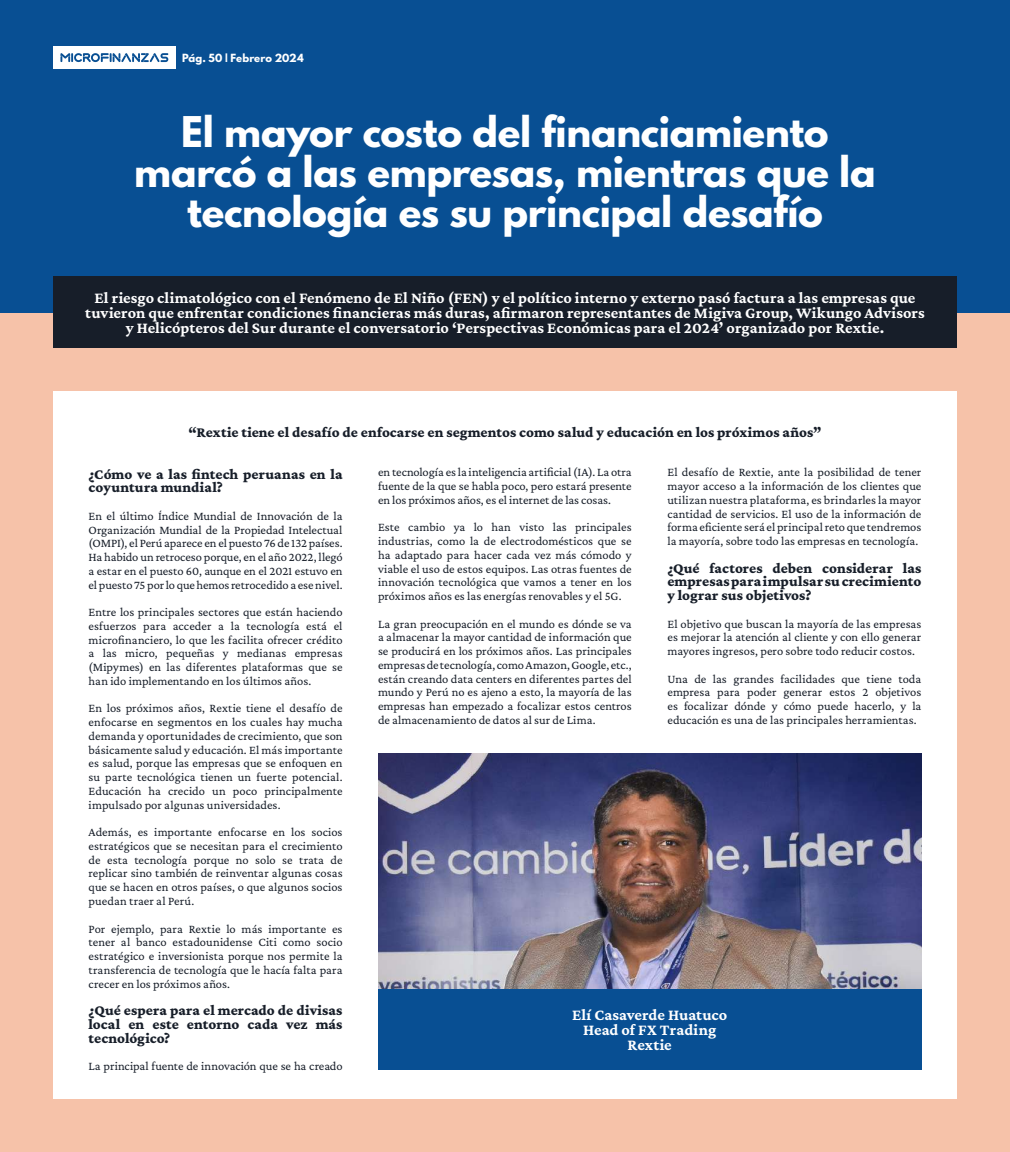
<style>
.page{position:relative;width:1010px;height:1152px;background:#f6c2a9}
.page>*{position:absolute;margin:0;border:0;box-sizing:border-box;transform-origin:0 0}
.t1{font:700 37.5px/40px "League Spartan";letter-spacing:-.01em;color:#fff;text-align:center}
.t2{font:700 16.25px/15px "Crimson Pro";letter-spacing:.005em;color:#fff;text-align:center}
.t3{font:800 15px/13.8px "Crimson Pro";letter-spacing:.005em;color:#171e29;text-align:justify}
.t4{font:12.5px/13.8px "Crimson Pro";color:#171e29;text-align:justify}
.t5{font:700 10px "League Spartan";letter-spacing:.005em;color:#fff}
</style>
<div class="page">
<div style="left:0;top:0;width:1010px;height:312px;background:#084f93"></div>
<div style="left:53px;top:276px;width:904px;height:72px;background:#171e29"></div>
<div style="left:53px;top:391px;width:904px;height:707px;background:#fff"></div>
<div style="left:378px;top:988px;width:543px;height:82px;background:#084f93"></div>
<img style="left:378px;top:753px;width:543px;height:235px">
<div style="left:53px;top:46px;width:123px;height:23px;background:#fff"></div>
<svg style="left:60px;top:53px;width:108px;height:9px"></svg>
<p class="t5" style="left:182px;top:50px;width:123px">Pág. 50 | Febrero 2024</p>
<h1 class="t1" style="left:134px;top:111px;width:743px">El mayor costo del financiamiento marcó a las empresas, mientras que la tecnología es su principal desafío</h1>
<p class="t2" style="left:85px;top:290px;width:841px">El riesgo climatológico con el Fenómeno de El Niño (FEN) y el político interno y externo pasó factura a las empresas que tuvieron que enfrentar condiciones financieras más duras, afirmaron representantes de Migiva Group, Wikungo Advisors y Helicópteros del Sur durante el conversatorio ‘Perspectivas Económicas para el 2024’ organizado por Rextie.</p>
<p class="t3" style="left:188px;top:425px;width:635px">“Rextie tiene el desafío de enfocarse en segmentos como salud y educación en los próximos años”</p>
<p class="t3" style="left:89px;top:466px;width:255px">¿Cómo ve a las fintech peruanas en la coyuntura mundial?</p>
<p class="t4" style="left:89px;top:509px;width:255px">En el último Índice Mundial de Innovación de la Organización Mundial de la Propiedad Intelectual (OMPI), el Perú aparece en el puesto 76 de 132 países.<br>Ha habido un retroceso porque, en el año 2022, llegó a estar en el puesto 60, aunque en el 2021 estuvo en el puesto 75 por lo que hemos retrocedido a ese nivel.</p>
<p class="t4" style="left:89px;top:605px;width:255px">Entre los principales sectores que están haciendo esfuerzos para acceder a la tecnología está el microfinanciero, lo que les facilita ofrecer crédito a las micro, pequeñas y medianas empresas (Mipymes) en las diferentes plataformas que se han ido implementando en los últimos años.</p>
<p class="t4" style="left:89px;top:701px;width:255px">En los próximos años, Rextie tiene el desafío de enfocarse en segmentos en los cuales hay mucha demanda y oportunidades de crecimiento, que son básicamente salud y educación. El más importante es salud, porque las empresas que se enfoquen en su parte tecnológica tienen un fuerte potencial.<br>Educación ha crecido un poco principalmente impulsado por algunas universidades.</p>
<p class="t4" style="left:89px;top:825px;width:255px">Además, es importante enfocarse en los socios estratégicos que se necesitan para el crecimiento de esta tecnología porque no solo se trata de replicar sino también de reinventar algunas cosas que se hacen en otros países, o que algunos socios puedan traer al Perú.</p>
<p class="t4" style="left:89px;top:921px;width:255px">Por ejemplo, para Rextie lo más importante es tener al banco estadounidense Citi como socio estratégico e inversionista porque nos permite la transferencia de tecnología que le hacía falta para crecer en los próximos años.</p>
<p class="t3" style="left:89px;top:1003px;width:255px">¿Qué espera para el mercado de divisas local en este entorno cada vez más tecnológico?</p>
<p class="t4" style="left:89px;top:1059px;width:255px">La principal fuente de innovación que se ha creado</p>
<p class="t4" style="left:378px;top:465px;width:255px">en tecnología es la inteligencia artificial (IA). La otra fuente de la que se habla poco, pero estará presente en los próximos años, es el internet de las cosas.</p>
<p class="t4" style="left:378px;top:520px;width:255px">Este cambio ya lo han visto las principales industrias, como la de electrodomésticos que se ha adaptado para hacer cada vez más cómodo y viable el uso de estos equipos. Las otras fuentes de innovación tecnológica que vamos a tener en los próximos años es las energías renovables y el 5G.</p>
<p class="t4" style="left:378px;top:616px;width:255px">La gran preocupación en el mundo es dónde se va a almacenar la mayor cantidad de información que se producirá en los próximos años. Las principales empresas de tecnología, como Amazon, Google, etc., están creando data centers en diferentes partes del mundo y Perú no es ajeno a esto, la mayoría de las empresas han empezado a focalizar estos centros de almacenamiento de datos al sur de Lima.</p>
<p class="t4" style="left:667px;top:465px;width:255px">El desafío de Rextie, ante la posibilidad de tener mayor acceso a la información de los clientes que utilizan nuestra plataforma, es brindarles la mayor cantidad de servicios. El uso de la información de forma eficiente será el principal reto que tendremos la mayoría, sobre todo las empresas en tecnología.</p>
<p class="t3" style="left:667px;top:560px;width:255px">¿Qué factores deben considerar las empresas para impulsar su crecimiento y lograr sus objetivos?</p>
<p class="t4" style="left:667px;top:616px;width:255px">El objetivo que buscan la mayoría de las empresas es mejorar la atención al cliente y con ello generar mayores ingresos, pero sobre todo reducir costos.</p>
<p class="t4" style="left:667px;top:671px;width:255px">Una de las grandes facilidades que tiene toda empresa para poder generar estos 2 objetivos es focalizar dónde y cómo puede hacerlo, y la educación es una de las principales herramientas.</p>
<h2 class="t2" style="left:572px;top:1007px;width:157px">Elí Casaverde Huatuco<br>Head of FX Trading<br>Rextie</h2>
</div>
